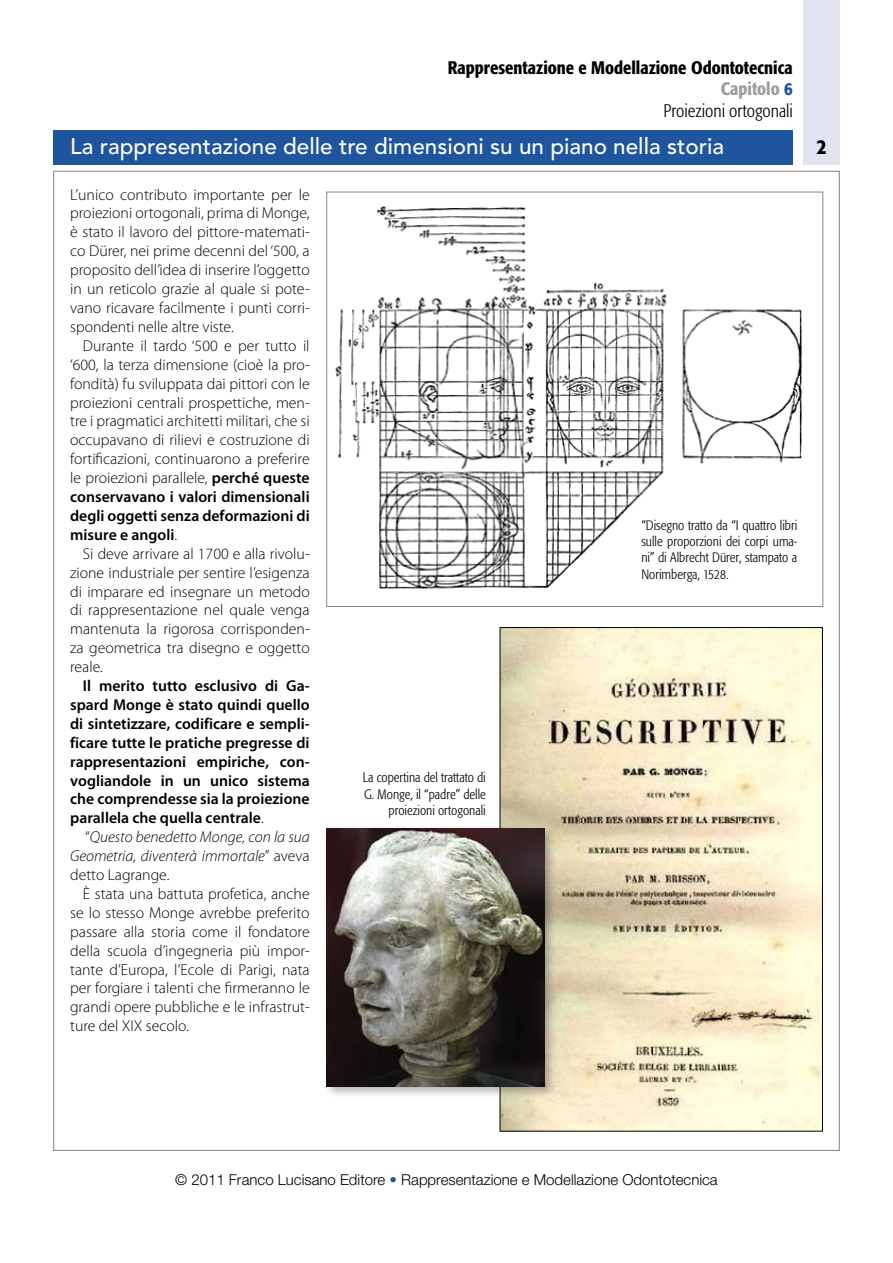
<style>
.page{position:relative;width:893px;height:1263px;background:#fff}
.page>*{position:absolute;margin:0;border:0;box-sizing:border-box;transform-origin:0 0}
.t1{font:500 22.5px "Avenir LT Std";color:#fff}
.t2{font:500 condensed 21px "Formata";color:#000}
.t3{font:500 condensed 18px/21.6px "Formata";color:#000;text-align:right}
.t4{font:300 15.75px/18.9px "Myriad Pro";color:#000;text-align:justify}
.t5{font:600 15.75px/18.9px "Myriad Pro";color:#000;text-align:justify}
.t6{font:italic 300 15.75px/18.9px "Myriad Pro";color:#000;text-align:justify}
.t7{font:300 15px "Helvetica Neue LT Std";color:#000}
.t8{font:300 condensed 13.5px/16.2px "Formata";color:#000;text-align:justify}
.s1{color:#9c9d9f}
.s2{color:#1f549e}
.s3{font-weight:300}
.s4{font-weight:600}
.s5{font-style:normal}
</style>
<div class="page">
<div style="left:53px;top:130px;width:740px;height:34px;background:#1f549e"></div>
<div style="left:804px;top:0;width:36px;height:164px;background:#e2e3f1"></div>
<img style="left:335px;top:206px;width:467px;height:383px">
<img style="left:502px;top:629px;width:319px;height:500px">
<div style="left:323px;top:825px;width:240px;height:280px;background:#000;opacity:.3"></div>
<img style="left:327px;top:829px;width:217px;height:258px">
<p class="t3" style="left:448px;top:57px;width:346px">Rappresentazione e Modellazione Odontotecnica<br><span class="s1">Capitolo</span> <span class="s2">6<br></span><span class="s3">Proiezioni ortogonali</span></p>
<h1 class="t1" style="left:70px;top:134px;width:655px">La rappresentazione delle tre dimensioni su un piano nella storia</h1>
<h2 class="t2" style="left:817px;top:133px;width:12px">2</h2>
<p class="t4" style="left:70px;top:185px;width:241px">L’unico contributo importante per le proiezioni ortogonali, prima di Monge, è stato il lavoro del pittore-matemati&shy;co Dürer, nei prime decenni del ‘500, a proposito dell’idea di inserire l’oggetto in un reticolo grazie al quale si pote&shy;vano ricavare facilmente i punti corri&shy;spondenti nelle altre viste.</p>
<p class="t4" style="left:70px;top:336px;width:241px;text-indent:13px">Durante il tardo ‘500 e per tutto il ‘600, la terza dimensione (cioè la pro&shy;fondità) fu sviluppata dai pittori con le proiezioni centrali prospettiche, men&shy;tre i pragmatici architetti militari, che si occupavano di rilievi e costruzione di fortificazioni, continuarono a preferire le proiezioni parallele, <span class="s4">perché queste conservavano i valori dimensionali degli oggetti senza deformazioni di misure e angoli</span>.</p>
<p class="t4" style="left:70px;top:544px;width:241px;text-indent:13px">Si deve arrivare al 1700 e alla rivolu&shy;zione industriale per sentire l’esigenza di imparare ed insegnare un metodo di rappresentazione nel quale venga mantenuta la rigorosa corrisponden&shy;za geometrica tra disegno e oggetto reale.</p>
<p class="t5" style="left:70px;top:676px;width:241px;text-indent:13px">Il merito tutto esclusivo di Ga&shy;spard Monge è stato quindi quello di sintetizzare, codificare e sempli&shy;ficare tutte le pratiche pregresse di rappresentazioni empiriche, con&shy;vogliandole in un unico sistema che comprendesse sia la proiezione parallela che quella centrale<span class="s3">.</span></p>
<p class="t6" style="left:70px;top:828px;width:241px;text-indent:15px"><span class="s5">“</span>Questo benedetto Monge, con la sua Geometria, diventerà immortale<span class="s5">” aveva detto Lagrange.</span></p>
<p class="t4" style="left:70px;top:884px;width:241px;text-indent:13px">È stata una battuta profetica, anche se lo stesso Monge avrebbe preferito passare alla storia come il fondatore della scuola d’ingegneria più impor&shy;tante d’Europa, l’Ecole di Parigi, nata per forgiare i talenti che firmeranno le grandi opere pubbliche e le infrastrut&shy;ture del XIX secolo.</p>
<p class="t8" style="left:641px;top:517px;width:157px">“Disegno tratto da “I quattro libri sulle proporzioni dei corpi uma&shy;ni” di Albrecht Dürer, stampato a Norimberga, 1528.</p>
<p class="t8" style="left:363px;top:770px;width:124px;text-align:right">La copertina del trattato di<br>G. Monge, il “padre” delle proiezioni ortogonali</p>
<p class="t7" style="left:175px;top:1170px;width:544px">© 2011 Franco Lucisano Editore <span class="s2">•</span> Rappresentazione e Modellazione Odontotecnica</p>
</div>
